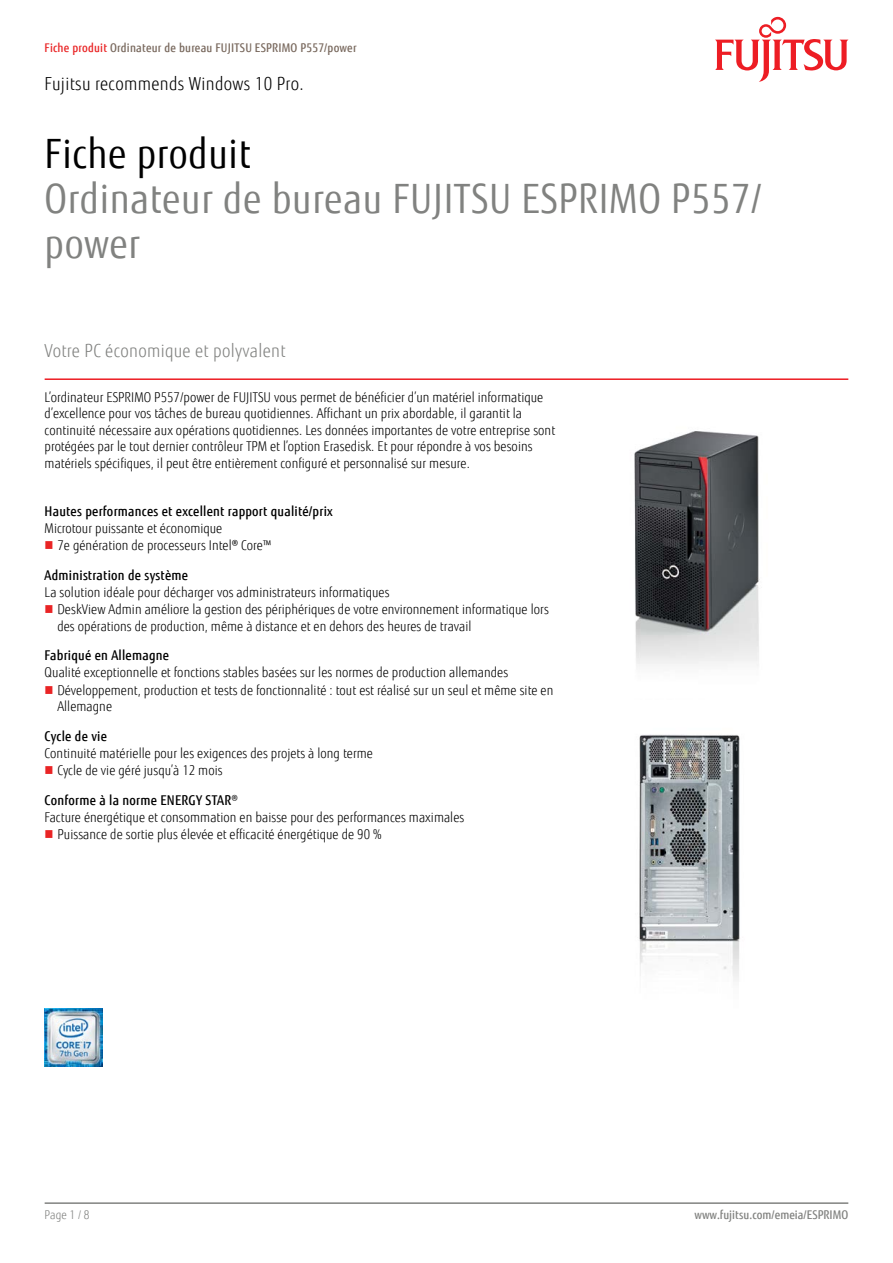
<style>
.page{position:relative;width:893px;height:1263px;background:#fff}
.page>*{position:absolute;margin:0;border:0;box-sizing:border-box;transform-origin:0 0}
.t1{font:40.5px/45px "Fujitsu Sans";letter-spacing:.02em;color:#818280;scale:.9 1}
.t2{font:40.5px "Fujitsu Sans";letter-spacing:.02em;color:#000;scale:.9 1}
.t3{font:300 18px "Fujitsu Sans";letter-spacing:.02em;color:#000;scale:.9 1}
.t4{font:300 18px "Fujitsu Sans";letter-spacing:.02em;color:#818280;scale:.9 1}
.t5{font:300 13.5px/16.5px "Fujitsu Sans";letter-spacing:.005em;color:#000;scale:.9 1}
.t6{font:500 13.5px "Fujitsu Sans";letter-spacing:.02em;color:#000;scale:.9 1}
.t7{font:500 12px "Fujitsu Sans";letter-spacing:.02em;color:#79695e;scale:.9 1}
.t8{font:500 12px "Fujitsu Sans";letter-spacing:.005em;color:#818280;scale:.9 1}
.t9{font:300 12px "Fujitsu Sans";color:#818280;scale:.9 1}
.s1{color:#e92425}
.s2{font-weight:300}
</style>
<div class="page">
<hr style="left:45px;top:1202px;width:803px;height:2px;background:#818280">
<hr style="left:45px;top:378px;width:803px;height:2px;background:#ed1d24">
<svg style="left:715px;top:17px;width:133px;height:65px"></svg>
<img style="left:634px;top:431px;width:126px;height:235px">
<img style="left:639px;top:734px;width:101px;height:247px">
<img style="left:45px;top:1009px;width:57px;height:57px">
<p class="t7" style="left:45px;top:40px;width:348px"><span class="s1">Fiche produit</span> Ordinateur de bureau FUJITSU ESPRIMO P557/power</p>
<h2 class="t3" style="left:45px;top:73px;width:289px">Fujitsu recommends Windows 10 Pro.</h2>
<h1 class="t2" style="left:45px;top:130px;width:230px">Fiche produit</h1>
<h1 class="t1" style="left:45px;top:177px;width:798px">Ordinateur de bureau FUJITSU ESPRIMO P557/ power</h1>
<h2 class="t4" style="left:45px;top:340px;width:269px">Votre PC économique et polyvalent</h2>
<p class="t5" style="left:45px;top:389px;width:569px">L’ordinateur ESPRIMO P557/power de FUJITSU vous permet de bénéficier d’un matériel informatique d’excellence pour vos tâches de bureau quotidiennes. Affichant un prix abordable, il garantit la continuité nécessaire aux opérations quotidiennes. Les données importantes de votre entreprise sont protégées par le tout dernier contrôleur TPM et l’option Erasedisk. Et pour répondre à vos besoins matériels spécifiques, il peut être entièrement configuré et personnalisé sur mesure.</p>
<p class="t6" style="left:45px;top:502px;width:322px">Hautes performances et excellent rapport qualité/prix</p>
<p class="t5" style="left:57px;top:520px;width:239px;line-height:17.1px;text-indent:-13px">Microtour puissante et économique<br>7e génération de processeurs Intel® Core™</p>
<p class="t6" style="left:45px;top:566px;width:161px">Administration de système</p>
<p class="t5" style="left:57px;top:584px;width:548px;text-indent:-13px">La solution idéale pour décharger vos administrateurs informatiques<br>DeskView Admin améliore la gestion des périphériques de votre environnement informatique lors des opérations de production, même à distance et en dehors des heures de travail</p>
<p class="t6" style="left:45px;top:647px;width:140px">Fabriqué en Allemagne</p>
<p class="t5" style="left:57px;top:664px;width:553px;text-indent:-13px">Qualité exceptionnelle et fonctions stables basées sur les normes de production allemandes<br>Développement, production et tests de fonctionnalité : tout est réalisé sur un seul et même site en<br>Allemagne</p>
<p class="t6" style="left:45px;top:728px;width:71px">Cycle de vie</p>
<p class="t5" style="left:57px;top:745px;width:352px;line-height:17.1px;text-indent:-13px">Continuité matérielle pour les exigences des projets à long terme<br>Cycle de vie géré jusqu’à 12 mois</p>
<p class="t6" style="left:45px;top:792px;width:216px">Conforme à la norme ENERGY STAR<span class="s2">®</span></p>
<p class="t5" style="left:45px;top:809px;width:468px">Facture énergétique et consommation en baisse pour des performances maximales</p>
<p class="t5" style="left:57px;top:826px;width:362px">Puissance de sortie plus élevée et efficacité énergétique de 90 %</p>
<p class="t9" style="left:45px;top:1208px;width:51px">Page 1 / 8</p>
<p class="t8" style="left:694px;top:1208px;width:173px">www.fujitsu.com/emeia/ESPRIMO</p>
</div>
